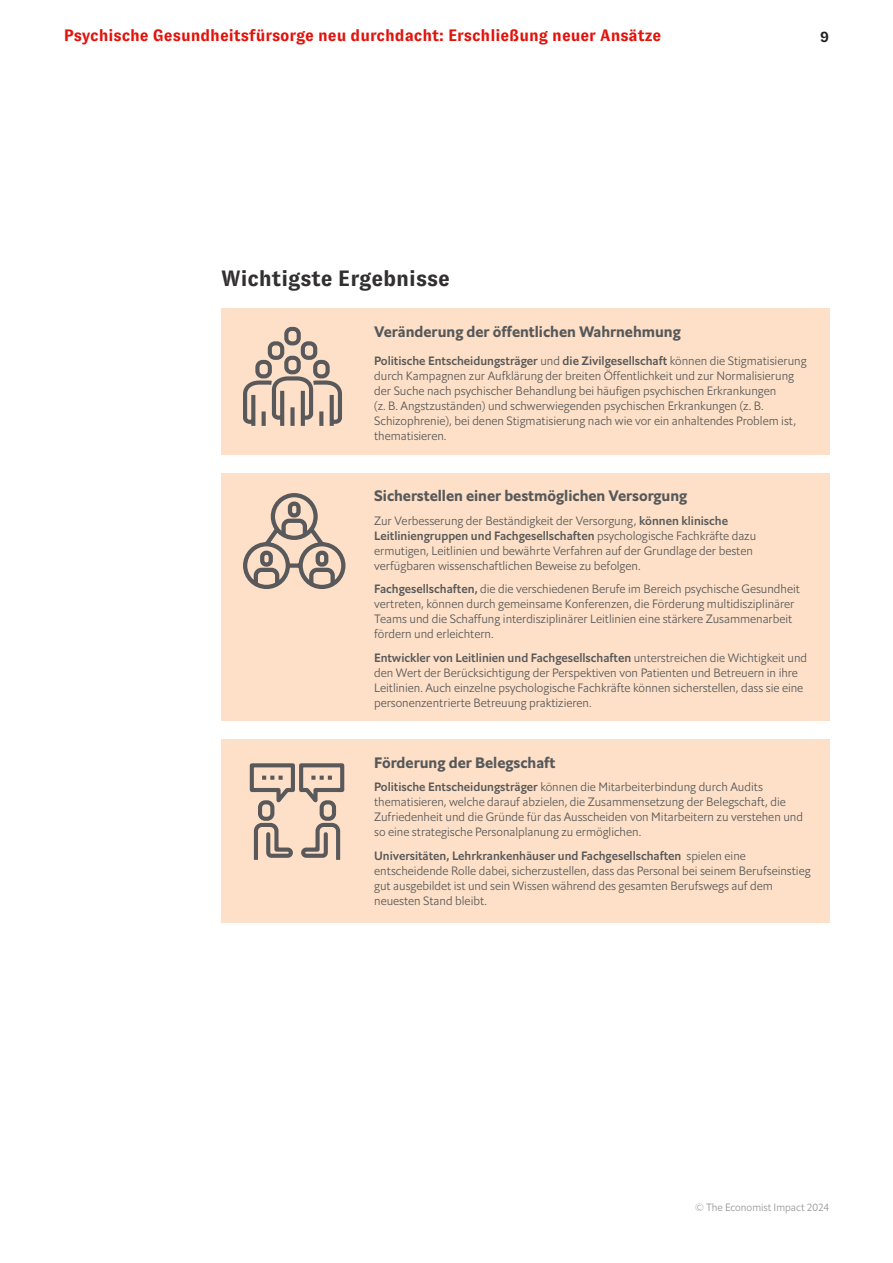
<style>
.page{position:relative;width:893px;height:1263px;background:#fff}
.page>*{position:absolute;margin:0;border:0;box-sizing:border-box;transform-origin:0 0}
._4__Body_text{font:700 22.05px "GT Zirkon";color:#312f30}
.t1{font:700 16.5px "GT Zirkon";color:#e3120b}
._4__Body_text-2{font:15px "Econ Sans Bol";color:#57585a}
.t2{font:700 15px "GT Zirkon";color:#231f20}
.t3{font:12px/15px "Econ Sans Lig";color:#57585a}
.t4{font:10.5px "Econ Sans Lig";color:#939598}
.s1{font-family:"Econ Sans Med"}
</style>
<div class="page">
<div style="left:221px;top:308px;width:608px;height:147px;background:#fde0c7"></div>
<div style="left:221px;top:473px;width:608px;height:248px;background:#fde0c7"></div>
<div style="left:221px;top:739px;width:608px;height:184px;background:#fde0c7"></div>
<svg style="left:243px;top:326px;width:99px;height:100px"></svg>
<svg style="left:243px;top:493px;width:103px;height:97px"></svg>
<svg style="left:249px;top:763px;width:96px;height:97px"></svg>
<hr style="left:336px;top:831px;width:4px;height:29px;background:#59595c">
<h2 class="t1" style="left:64px;top:27px;width:599px">Psychische Gesundheitsfürsorge neu durchdacht: Erschließung neuer Ansätze</h2>
<p class="t2" style="left:820px;top:28px;width:10px">9</p>
<p class="_4__Body_text" style="left:221px;top:266px;width:230px">Wichtigste Ergebnisse</p>
<p class="_4__Body_text-2" style="left:374px;top:322px;width:308px">Veränderung der öffentlichen Wahrnehmung</p>
<p class="t3" style="left:374px;top:353px;width:434px"><span class="s1">Politische Entscheidungsträger</span> und <span class="s1">die Zivilgesellschaft</span> können die Stigmatisierung durch Kampagnen zur Aufklärung der breiten Öffentlichkeit und zur Normalisierung der Suche nach psychischer Behandlung bei häufigen psychischen Erkrankungen<br>(z. B. Angstzuständen) und schwerwiegenden psychischen Erkrankungen (z. B.<br>Schizophrenie), bei denen Stigmatisierung nach wie vor ein anhaltendes Problem ist, thematisieren.</p>
<p class="_4__Body_text-2" style="left:374px;top:486px;width:315px">Sicherstellen einer bestmöglichen Versorgung</p>
<p class="t3" style="left:374px;top:513px;width:383px">Zur Verbesserung der Beständigkeit der Versorgung, <span class="s1">können klinische Leitliniengruppen und Fachgesellschaften</span> psychologische Fachkräfte dazu ermutigen, Leitlinien und bewährte Verfahren auf der Grundlage der besten verfügbaren wissenschaftlichen Beweise zu befolgen.</p>
<p class="t3" style="left:374px;top:581px;width:427px"><span class="s1">Fachgesellschaften,</span> die die verschiedenen Berufe im Bereich psychische Gesundheit vertreten, können durch gemeinsame Konferenzen, die Förderung multidisziplinärer Teams und die Schaffung interdisziplinärer Leitlinien eine stärkere Zusammenarbeit fördern und erleichtern.</p>
<p class="t3" style="left:374px;top:650px;width:434px"><span class="s1">Entwickler von Leitlinien und Fachgesellschaften</span> unterstreichen die Wichtigkeit und den Wert der Berücksichtigung der Perspektiven von Patienten und Betreuern in ihre Leitlinien. Auch einzelne psychologische Fachkräfte können sicherstellen, dass sie eine personenzentrierte Betreuung praktizieren.</p>
<p class="_4__Body_text-2" style="left:374px;top:752px;width:183px">Förderung der Belegschaft</p>
<p class="t3" style="left:374px;top:779px;width:430px"><span class="s1">Politische Entscheidungsträger</span> können die Mitarbeiterbindung durch Audits thematisieren, welche darauf abzielen, die Zusammensetzung der Belegschaft, die Zufriedenheit und die Gründe für das Ausscheiden von Mitarbeitern zu verstehen und so eine strategische Personalplanung zu ermöglichen.</p>
<p class="t3" style="left:374px;top:848px;width:438px"><span class="s1">Universitäten, Lehrkrankenhäuser und Fachgesellschaften</span> spielen eine entscheidende Rolle dabei, sicherzustellen, dass das Personal bei seinem Berufseinstieg gut ausgebildet ist und sein Wissen während des gesamten Berufswegs auf dem neuesten Stand bleibt.</p>
<p class="t4" style="left:695px;top:1201px;width:136px">© The Economist Impact 2024</p>
</div>
